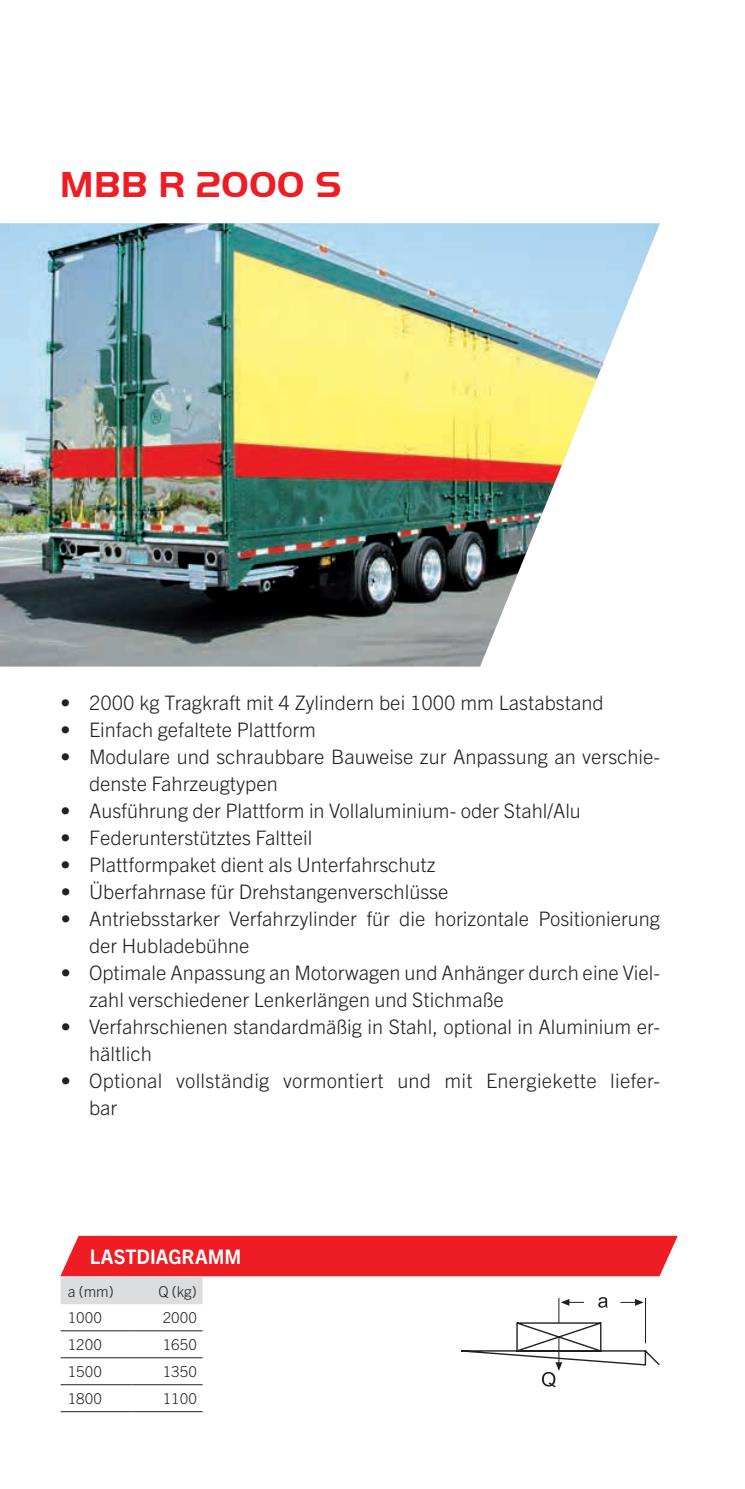
<style>
.page{position:relative;width:745px;height:1489px;background:#fff}
.page>*{position:absolute;margin:0;border:0;box-sizing:border-box;transform-origin:0 0}
.t1{font:700 37.5px "Palfinger Handel Gothic";letter-spacing:.02em;color:#ee1d23}
.t2{font:300 20px/27px "Trade Gothic Next LT Pro";color:#231f20}
.t3{font:700 20px "Trade Gothic Next LT Pro";color:#fff}
.t4{font:300 15px "Trade Gothic Next LT Pro";color:#231f20}
</style>
<div class="page">
<img style="left:0;top:223px;width:659px;height:443px">
<hr style="left:61px;top:1410px;width:70px;height:1px;background:#231f20">
<hr style="left:131px;top:1410px;width:71px;height:1px;background:#231f20">
<svg style="left:60px;top:1235px;width:617px;height:152px"></svg>
<h1 class="t1" style="left:60px;top:163px;width:282px">MBB R 2000 S</h1>
<p class="t2" style="left:61px;top:688px;width:544px">• 2000 kg Tragkraft mit 4 Zylindern bei 1000 mm Lastabstand</p>
<p class="t2" style="left:61px;top:715px;width:256px">• Einfach gefaltete Plattform</p>
<p class="t2" style="left:89px;top:742px;width:572px;text-indent:-28px">• Modulare und schraubbare Bauweise zur Anpassung an verschie&shy;denste Fahrzeugtypen</p>
<p class="t2" style="left:61px;top:796px;width:521px">• Ausführung der Plattform in Vollaluminium- oder Stahl/Alu</p>
<p class="t2" style="left:61px;top:823px;width:253px">• Federunterstütztes Faltteil</p>
<p class="t2" style="left:61px;top:850px;width:376px">• Plattformpaket dient als Unterfahrschutz</p>
<p class="t2" style="left:61px;top:876px;width:389px">• Überfahrnase für Drehstangenverschlüsse</p>
<p class="t2" style="left:89px;top:903px;width:572px;text-indent:-28px">• Antriebsstarker Verfahrzylinder für die horizontale Positionierung der Hubladebühne</p>
<p class="t2" style="left:89px;top:957px;width:572px;text-indent:-28px">• Optimale Anpassung an Motorwagen und Anhänger durch eine Viel&shy;zahl verschiedener Lenkerlängen und Stichmaße</p>
<p class="t2" style="left:89px;top:1011px;width:572px;text-indent:-28px">• Verfahrschienen standardmäßig in Stahl, optional in Aluminium er&shy;hältlich</p>
<p class="t2" style="left:89px;top:1065px;width:572px;text-indent:-28px">• Optional vollständig vormontiert und mit Energiekette liefer&shy;bar</p>
<p class="t3" style="left:90px;top:1242px;width:153px">LASTDIAGRAMM</p>
<p class="t4" style="left:68px;top:1280px;width:47px">a (mm)</p>
<p class="t4" style="left:158px;top:1280px;width:40px">Q (kg)</p>
<p class="t4" style="left:68px;top:1307px;width:36px">1000</p>
<p class="t4" style="left:163px;top:1307px;width:36px">2000</p>
<p class="t4" style="left:68px;top:1333px;width:36px">1200</p>
<p class="t4" style="left:163px;top:1333px;width:36px">1650</p>
<p class="t4" style="left:68px;top:1360px;width:36px">1500</p>
<p class="t4" style="left:163px;top:1360px;width:36px">1350</p>
<p class="t4" style="left:68px;top:1387px;width:36px">1800</p>
<p class="t4" style="left:163px;top:1387px;width:36px">1100</p>
</div>
